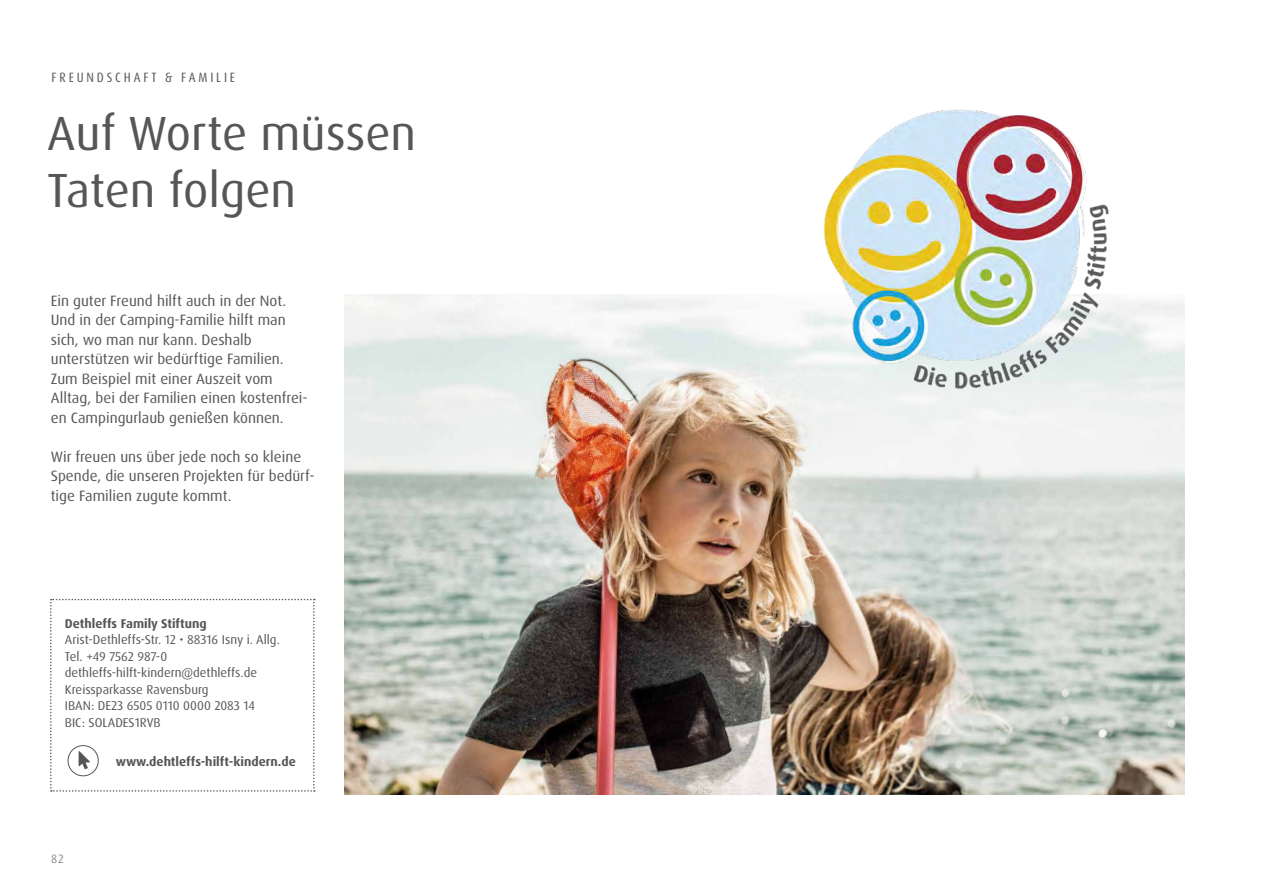
<style>
.page{position:relative;width:1263px;height:893px;background:#fff}
.page>*{position:absolute;margin:0;border:0;box-sizing:border-box;transform-origin:0 0}
.t1{font:48px/57.6px "Dax Pro";color:#565656}
.t2{font:15px/19.5px "Dax Pro";color:#565656}
.t3{font:condensed 13.5px "Dax Pro";letter-spacing:.21em;color:#565656}
.t4{font:12.75px/16.5px "Dax Pro";color:#565656}
.t5{font:700 12.75px "Dax Pro";color:#565656}
.t6{font:300 12px "Dax OT";color:#565656}
</style>
<div class="page">
<img style="left:344px;top:294px;width:840px;height:501px">
<img style="left:816px;top:109px;width:324px;height:298px">
<svg style="left:50px;top:599px;width:265px;height:193px"></svg>
<p class="t3" style="left:52px;top:68px;width:185px">FREUNDSCHAFT &amp; FAMILIE</p>
<h1 class="t1" style="left:47px;top:105px;width:370px">Auf Worte müssen<br>Taten folgen</h1>
<p class="t2" style="left:51px;top:291px;width:258px">Ein guter Freund hilft auch in der Not.<br>Und in der Camping-Familie hilft man sich, wo man nur kann. Deshalb unterstützen wir bedürftige Familien.<br>Zum Beispiel mit einer Auszeit vom Alltag, bei der Familien einen kostenfrei&shy;en Campingurlaub genießen können.</p>
<p class="t2" style="left:51px;top:447px;width:265px">Wir freuen uns über jede noch so kleine<br>Spende, die unseren Projekten für bedürf&shy;tige Familien zugute kommt.</p>
<p class="t5" style="left:65px;top:615px;width:143px">Dethleffs Family Stiftung</p>
<p class="t4" style="left:65px;top:631px;width:217px">Arist-Dethleffs-Str. 12 • 88316 Isny i. Allg.<br>Tel. +49 7562 987-0 dethleffs-hilft-kindern@dethleffs.de<br>Kreissparkasse Ravensburg<br>IBAN: DE23 6505 0110 0000 2083 14<br>BIC: SOLADES1RVB</p>
<p class="t5" style="left:116px;top:753px;width:182px">www.dehtleffs-hilft-kindern.de</p>
<p class="t6" style="left:51px;top:851px;width:14px">82</p>
</div>
